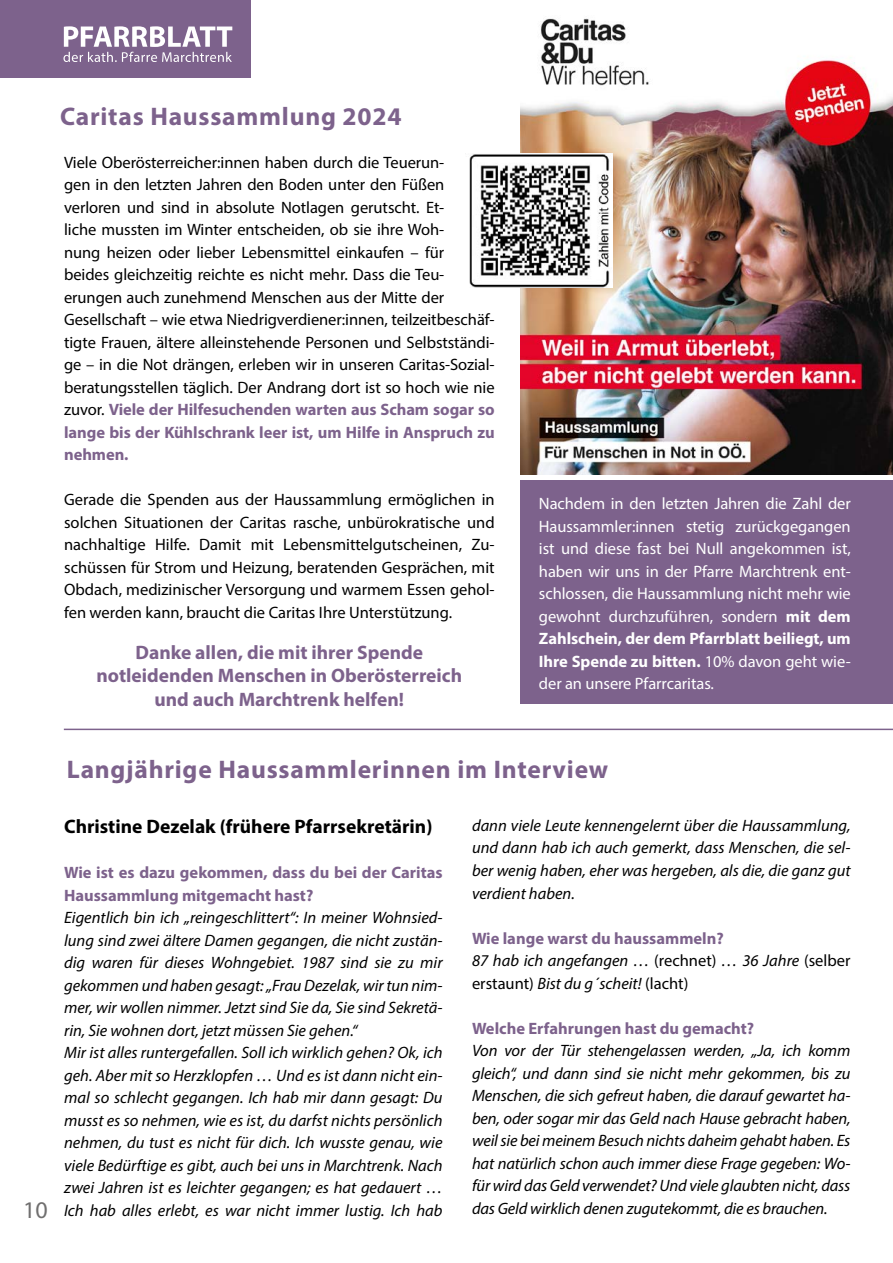
<style>
.page{position:relative;width:893px;height:1263px;background:#fff}
.page>*{position:absolute;margin:0;border:0;box-sizing:border-box;transform-origin:0 0}
.Headline_H1{font:700 25.5px "Myriad Pro";letter-spacing:.03em;color:#7d628c}
.t1{font:24px "Myriad Pro";color:#706f6f}
.Text{font:700 19.5px/23.4px "Myriad Pro";color:#7d628c;text-align:center}
.Subline_H2{font:700 19.5px "Myriad Pro";color:#000}
.Fließtext{font:italic 16.5px/22.5px "Myriad Pro";color:#000;text-align:justify}
.Fließtext-2{font:16.5px/22.5px "Myriad Pro";letter-spacing:-.005em;color:#000}
.Fließtext-3{font:16.5px/22.5px "Myriad Pro";letter-spacing:-.005em;color:#fff;text-align:justify}
.Fließtext-4{font:700 16.5px/22.5px "Myriad Pro";color:#7d628c}
.s1{font-weight:700;color:#7d628c}
.s2{font-weight:700}
.s3{font-style:normal}
</style>
<div class="page">
<div style="left:0;top:0;width:251px;height:78px;background:#7d628c"></div>
<svg style="left:63px;top:26px;width:169px;height:36px"></svg>
<div style="left:521px;top:481px;width:372px;height:223px;background:#7d628c"></div>
<hr style="left:64px;top:729px;width:829px;height:1px;background:#7d628c">
<img style="left:521px;top:18px;width:372px;height:457px">
<img style="left:469px;top:153px;width:143px;height:134px">
<h1 class="Headline_H1" style="left:60px;top:100px;width:343px">Caritas Haussammlung 2024</h1>
<p class="Fließtext-2" style="left:64px;top:151px;width:432px">Viele Oberösterreicher:innen haben durch die Teuerun-<br>gen in den letzten Jahren den Boden unter den Füßen verloren und sind in absolute Notlagen gerutscht. Et-<br>liche mussten im Winter entscheiden, ob sie ihre Woh-<br>nung heizen oder lieber Lebensmittel einkaufen – für<br>beides gleichzeitig reichte es nicht mehr. Dass die Teu&shy;erungen auch zunehmend Menschen aus der Mitte der Gesellschaft – wie etwa Niedrigverdiener:innen, teilzeitbeschäf&shy;tigte Frauen, ältere alleinstehende Personen und Selbstständi&shy;ge – in die Not drängen, erleben wir in unseren Caritas-Sozial&shy;beratungsstellen täglich. Der Andrang dort ist so hoch wie nie zuvor. <span class="s1">Viele der Hilfesuchenden warten aus Scham sogar so lange bis der Kühlschrank leer ist, um Hilfe in Anspruch zu nehmen.</span></p>
<p class="Fließtext-2" style="left:64px;top:488px;width:432px;text-align:justify">Gerade die Spenden aus der Haussammlung ermöglichen in solchen Situationen der Caritas rasche, unbürokratische und nachhaltige Hilfe. Damit mit Lebensmittelgutscheinen, Zu&shy;schüssen für Strom und Heizung, beratenden Gesprächen, mit Obdach, medizinischer Versorgung und warmem Essen gehol&shy;fen werden kann, braucht die Caritas Ihre Unterstützung.</p>
<p class="Text" style="left:96px;top:640px;width:367px">Danke allen, die mit ihrer Spende notleidenden Menschen in Oberösterreich und auch Marchtrenk helfen!</p>
<p class="Fließtext-3" style="left:539px;top:492px;width:313px">Nachdem in den letzten Jahren die Zahl der Haussammler:innen stetig zurückgegangen ist und diese fast bei Null angekommen ist, haben wir uns in der Pfarre Marchtrenk ent&shy;schlossen, die Haussammlung nicht mehr wie gewohnt durchzuführen, sondern <span class="s2">mit dem Zahlschein, der dem Pfarrblatt beiliegt, um Ihre Spende zu bitten.</span> 10% davon geht wie&shy;der an unsere Pfarrcaritas.</p>
<h2 class="t1" style="left:23px;top:1195px;width:26px">10</h2>
<h1 class="Headline_H1" style="left:67px;top:753px;width:543px">Langjährige Haussammlerinnen im Interview</h1>
<p class="Fließtext" style="left:472px;top:814px;width:380px">dann viele Leute kennengelernt über die Haussammlung, und dann hab ich auch gemerkt, dass Menschen, die sel&shy;ber wenig haben, eher was hergeben, als die, die ganz gut verdient haben.</p>
<p class="Fließtext-4" style="left:472px;top:926px;width:253px">Wie lange warst du haussammeln?</p>
<p class="Fließtext" style="left:472px;top:949px;width:380px">87 hab ich angefangen … <span class="s3">(rechnet)</span> … 36 Jahre <span class="s3">(selber erstaunt)</span> Bist du g´scheit! <span class="s3">(lacht)</span></p>
<p class="Fließtext-4" style="left:472px;top:1016px;width:284px">Welche Erfahrungen hast du gemacht?</p>
<p class="Fließtext" style="left:472px;top:1039px;width:380px">Von vor der Tür stehengelassen werden, „Ja, ich komm gleich“, und dann sind sie nicht mehr gekommen, bis zu Menschen, die sich gefreut haben, die darauf gewartet ha&shy;ben, oder sogar mir das Geld nach Hause gebracht haben, weil sie bei meinem Besuch nichts daheim gehabt haben. Es hat natürlich schon auch immer diese Frage gegeben: Wo&shy;für wird das Geld verwendet? Und viele glaubten nicht, dass das Geld wirklich denen zugutekommt, die es brauchen.</p>
<h2 class="Subline_H2" style="left:64px;top:814px;width:370px">Christine Dezelak (frühere Pfarrsekretärin)</h2>
<p class="Fließtext-4" style="left:64px;top:861px;width:380px">Wie ist es dazu gekommen, dass du bei der Caritas<br>Haussammlung mitgemacht hast?</p>
<p class="Fließtext" style="left:64px;top:906px;width:380px">Eigentlich bin ich „reingeschlittert“: In meiner Wohnsied&shy;lung sind zwei ältere Damen gegangen, die nicht zustän&shy;dig waren für dieses Wohngebiet. 1987 sind sie zu mir gekommen und haben gesagt: „Frau Dezelak, wir tun nim&shy;mer, wir wollen nimmer. Jetzt sind Sie da, Sie sind Sekretä&shy;rin, Sie wohnen dort, jetzt müssen Sie gehen.“</p>
<p class="Fließtext" style="left:64px;top:1041px;width:380px">Mir ist alles runtergefallen. Soll ich wirklich gehen? Ok, ich geh. Aber mit so Herzklopfen … Und es ist dann nicht ein&shy;mal so schlecht gegangen. Ich hab mir dann gesagt: Du musst es so nehmen, wie es ist, du darfst nichts persönlich nehmen, du tust es nicht für dich. Ich wusste genau, wie viele Bedürftige es gibt, auch bei uns in Marchtrenk. Nach zwei Jahren ist es leichter gegangen; es hat gedauert … Ich hab alles erlebt, es war nicht immer lustig. Ich hab</p>
</div>
